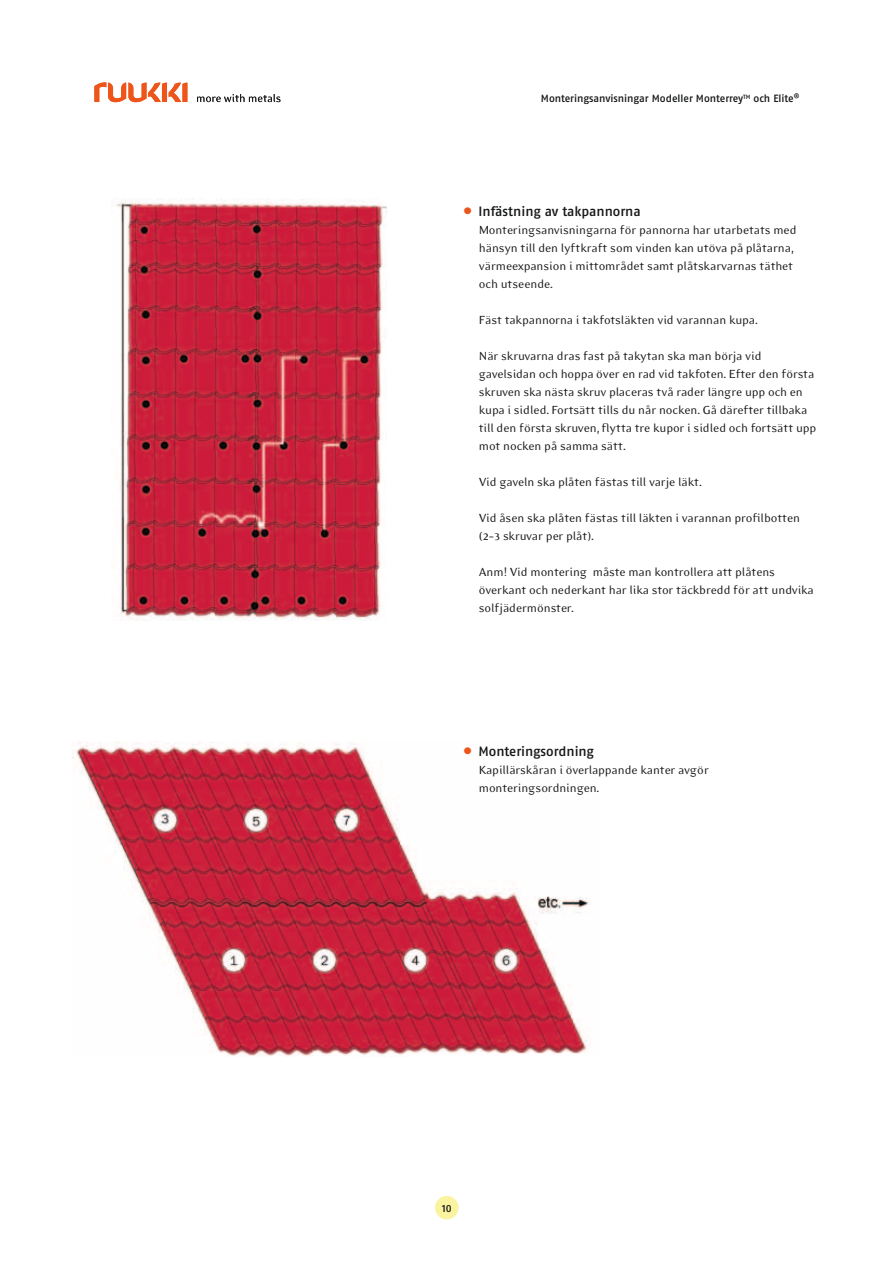
<style>
.page{position:relative;width:893px;height:1263px;background:#fff}
.page>*{position:absolute;margin:0;border:0;box-sizing:border-box;transform-origin:0 0}
.t1{font:13.5px/18px "Eidetic Modern";letter-spacing:-.01em;color:#151616}
.t2{font:13.5px "Fago No Med";letter-spacing:-.005em;color:#151616}
.t3{font:10.5px "Fago No Med";letter-spacing:-.005em;color:#151616}
.t4{font:10.5px "Fago No Med Lf";color:#151616}
.s1{font-family:"Arial";font-weight:700;font-size:24px;color:#ed551a}
</style>
<div class="page">
<svg style="left:197px;top:94px;width:84px;height:8px"></svg>
<svg style="left:94px;top:82px;width:93px;height:20px"></svg>
<img style="left:72px;top:742px;width:518px;height:314px">
<img style="left:116px;top:198px;width:271px;height:423px">
<div style="left:435px;top:1196px;width:24px;height:23px;background:#faf4a0;border-radius:50%"></div>
<p class="t3" style="left:541px;top:92px;width:260px">Monteringsanvisningar Modeller Monterrey<sup>TM</sup> och Elite<sup>®</sup></p>
<p class="t2" style="left:463px;top:204px;width:179px"><span class="s1">•</span> Infästning av takpannorna</p>
<p class="t1" style="left:479px;top:221px;width:319px">Monteringsanvisningarna för pannorna har utarbetats med hänsyn till den lyftkraft som vinden kan utöva på plåtarna, värmeexpansion i mittområdet samt plåtskarvarnas täthet och utseende.</p>
<p class="t1" style="left:479px;top:311px;width:281px">Fäst takpannorna i takfotsläkten vid varannan kupa.</p>
<p class="t1" style="left:479px;top:347px;width:339px">När skruvarna dras fast på takytan ska man börja vid gavelsidan och hoppa över en rad vid takfoten. Efter den första skruven ska nästa skruv placeras två rader längre upp och en kupa i sidled. Fortsätt tills du når nocken. Gå därefter tillbaka till den första skruven, flytta tre kupor i sidled och fortsätt upp mot nocken på samma sätt.</p>
<p class="t1" style="left:479px;top:473px;width:225px">Vid gaveln ska plåten fästas till varje läkt.</p>
<p class="t1" style="left:479px;top:509px;width:323px">Vid åsen ska plåten fästas till läkten i varannan profilbotten (2–3 skruvar per plåt).</p>
<p class="t1" style="left:479px;top:563px;width:336px">Anm! Vid montering måste man kontrollera att plåtens överkant och nederkant har lika stor täckbredd för att undvika solfjädermönster.</p>
<p class="t2" style="left:463px;top:744px;width:132px"><span class="s1">•</span> Monteringsordning</p>
<p class="t1" style="left:479px;top:761px;width:232px">Kapillärskåran i överlappande kanter avgör monteringsordningen.</p>
<p class="t4" style="left:442px;top:1202px;width:11px">10</p>
</div>
